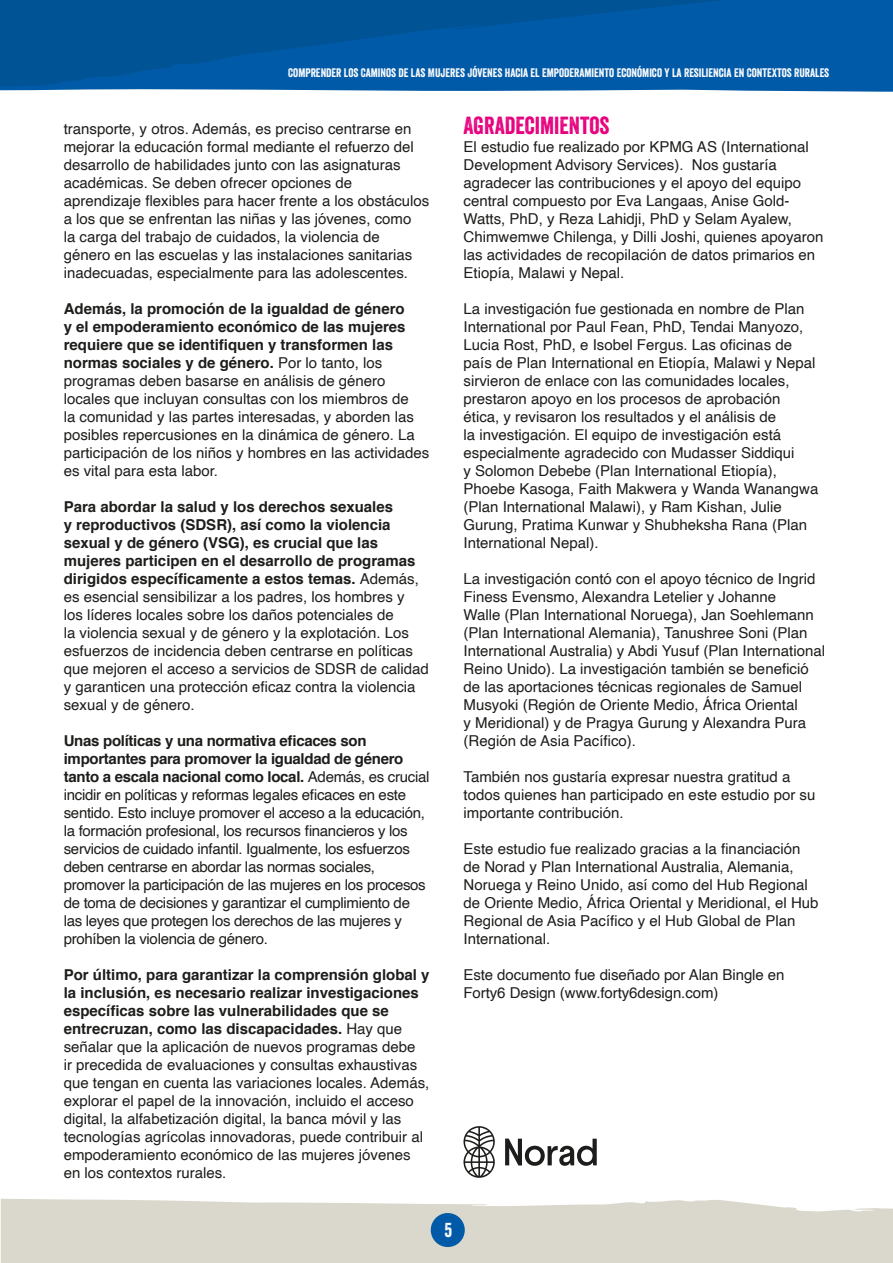
<style>
.page{position:relative;width:893px;height:1263px;background:#fff}
.page>*{position:absolute;margin:0;border:0;box-sizing:border-box;transform-origin:0 0}
.t1{font:24px "Veneer";color:#e6007d}
.t2{font:19.5px "Veneer";color:#fff}
.t3{font:15px/18px "Helvetica";color:#1d1d1b}
.t4{font:15px/18px "Helvetica";letter-spacing:-.02em;color:#1d1d1b}
.t5{font:12px "Veneer";color:#fff}
.s1{font-weight:700}
</style>
<div class="page">
<svg style="left:0;top:0;width:893px;height:92px;background:#045aa1"></svg>
<svg style="left:1px;top:1199px;width:892px;height:64px;background:#dcdacf"></svg>
<div style="left:431px;top:1213px;width:34px;height:34px;background:#005aa7;border-radius:50%"></div>
<svg style="left:463px;top:1126px;width:32px;height:52px"></svg>
<svg style="left:505px;top:1138px;width:92px;height:28px"></svg>
<p class="t5" style="left:288px;top:65px;width:543px">COMPRENDER LOS CAMINOS DE LAS MUJERES JÓVENES HACIA EL EMPODERAMIENTO ECONÓMICO Y LA RESILIENCIA EN CONTEXTOS RURALES</p>
<h1 class="t1" style="left:463px;top:111px;width:147px">AGRADECIMIENTOS</h1>
<p class="t3" style="left:463px;top:138px;width:362px">El estudio fue realizado por KPMG AS (International Development Advisory Services). Nos gustaría agradecer las contribuciones y el apoyo del equipo central compuesto por Eva Langaas, Anise Gold-Watts, PhD, y Reza Lahidji, PhD y Selam Ayalew, Chimwemwe Chilenga, y Dilli Joshi, quienes apoyaron las actividades de recopilación de datos primarios en Etiopía, Malawi y Nepal.</p>
<p class="t3" style="left:463px;top:300px;width:356px">La investigación fue gestionada en nombre de Plan International por Paul Fean, PhD, Tendai Manyozo, Lucia Rost, PhD, e Isobel Fergus. Las oficinas de país de Plan International en Etiopía, Malawi y Nepal sirvieron de enlace con las comunidades locales, prestaron apoyo en los procesos de aprobación ética, y revisaron los resultados y el análisis de<br>la investigación. El equipo de investigación está especialmente agradecido con Mudasser Siddiqui<br>y Solomon Debebe (Plan International Etiopía), Phoebe Kasoga, Faith Makwera y Wanda Wanangwa (Plan International Malawi), y Ram Kishan, Julie Gurung, Pratima Kunwar y Shubheksha Rana (Plan International Nepal).</p>
<p class="t3" style="left:463px;top:570px;width:363px">La investigación contó con el apoyo técnico de Ingrid Finess Evensmo, Alexandra Letelier y Johanne<br>Walle (Plan International Noruega), Jan Soehlemann (Plan International Alemania), Tanushree Soni (Plan International Australia) y Abdi Yusuf (Plan International Reino Unido). La investigación también se benefició de las aportaciones técnicas regionales de Samuel Musyoki (Región de Oriente Medio, África Oriental<br>y Meridional) y de Pragya Gurung y Alexandra Pura (Región de Asia Pacífico).</p>
<p class="t3" style="left:463px;top:768px;width:353px">También nos gustaría expresar nuestra gratitud a todos quienes han participado en este estudio por su importante contribución.</p>
<p class="t3" style="left:463px;top:840px;width:357px">Este estudio fue realizado gracias a la financiación de Norad y Plan International Australia, Alemania, Noruega y Reino Unido, así como del Hub Regional de Oriente Medio, África Oriental y Meridional, el Hub Regional de Asia Pacífico y el Hub Global de Plan International.</p>
<p class="t3" style="left:463px;top:966px;width:322px">Este documento fue diseñado por Alan Bingle en<br>Forty6 Design (www.forty6design.com)</p>
<p class="t3" style="left:64px;top:120px;width:367px">transporte, y otros. Además, es preciso centrarse en mejorar la educación formal mediante el refuerzo del desarrollo de habilidades junto con las asignaturas académicas. Se deben ofrecer opciones de aprendizaje flexibles para hacer frente a los obstáculos a los que se enfrentan las niñas y las jóvenes, como<br>la carga del trabajo de cuidados, la violencia de género en las escuelas y las instalaciones sanitarias inadecuadas, especialmente para las adolescentes.</p>
<p class="t3" style="left:64px;top:300px;width:367px"><span class="s1">Además, la promoción de la igualdad de género<br>y el empoderamiento económico de las mujeres requiere que se identifiquen y transformen las normas sociales y de género.</span> Por lo tanto, los programas deben basarse en análisis de género locales que incluyan consultas con los miembros de<br>la comunidad y las partes interesadas, y aborden las posibles repercusiones en la dinámica de género. La participación de los niños y hombres en las actividades es vital para esta labor.</p>
<p class="t3" style="left:64px;top:498px;width:367px"><span class="s1">Para abordar la salud y los derechos sexuales<br>y reproductivos (SDSR), así como la violencia sexual y de género (VSG), es crucial que las mujeres participen en el desarrollo de programas dirigidos específicamente a estos temas.</span> Además, es esencial sensibilizar a los padres, los hombres y<br>los líderes locales sobre los daños potenciales de<br>la violencia sexual y de género y la explotación. Los esfuerzos de incidencia deben centrarse en políticas que mejoren el acceso a servicios de SDSR de calidad y garanticen una protección eficaz contra la violencia sexual y de género.</p>
<p class="t4" style="left:64px;top:732px;width:367px"><span class="s1">Unas políticas y una normativa eficaces son importantes para promover la igualdad de género tanto a escala nacional como local.</span> Además, es crucial incidir en políticas y reformas legales eficaces en este sentido. Esto incluye promover el acceso a la educación, la formación profesional, los recursos financieros y los servicios de cuidado infantil. Igualmente, los esfuerzos deben centrarse en abordar las normas sociales, promover la participación de las mujeres en los procesos de toma de decisiones y garantizar el cumplimiento de las leyes que protegen los derechos de las mujeres y prohíben la violencia de género.</p>
<p class="t3" style="left:64px;top:966px;width:367px"><span class="s1">Por último, para garantizar la comprensión global y la inclusión, es necesario realizar investigaciones específicas sobre las vulnerabilidades que se entrecruzan, como las discapacidades.</span> Hay que señalar que la aplicación de nuevos programas debe<br>ir precedida de evaluaciones y consultas exhaustivas que tengan en cuenta las variaciones locales. Además, explorar el papel de la innovación, incluido el acceso digital, la alfabetización digital, la banca móvil y las tecnologías agrícolas innovadoras, puede contribuir al empoderamiento económico de las mujeres jóvenes en los contextos rurales.</p>
<h2 class="t2" style="left:444px;top:1218px;width:9px">5</h2>
</div>
